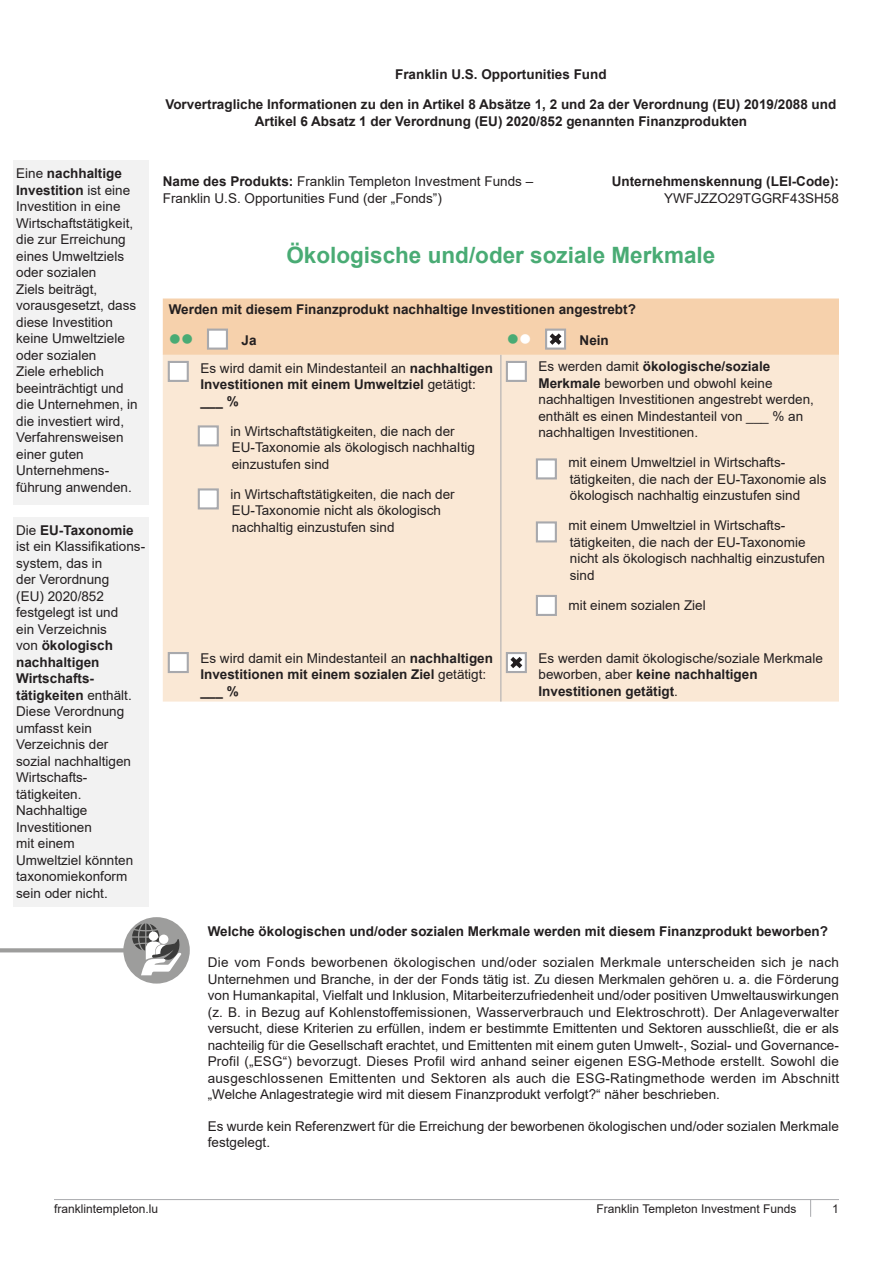
<style>
.page{position:relative;width:893px;height:1263px;background:#fff}
.page>*{position:absolute;margin:0;border:0;box-sizing:border-box;transform-origin:0 0}
._03a_Body{font:700 22.5px "Arial";color:#49ab74}
._03a_Body-2{font:13.5px/16.5px "Arial";color:#231f20}
._03a_Body-3{font:700 13.5px/16.5px "Arial";color:#231f20}
.t1{font:12px "Arial";color:#231f20}
.s1{font-weight:700}
.s2{font-weight:400}
</style>
<div class="page">
<hr style="left:54px;top:1199px;width:785px;height:1px;background:#a8a9ad">
<svg style="left:810px;top:1200px;width:1px;height:17px"></svg>
<div style="left:163px;top:355px;width:676px;height:291px;background:#fae8d5"></div>
<hr style="left:500px;top:355px;width:1px;height:291px;background:#a8a9ad">
<div style="left:168px;top:361px;width:21px;height:21px;background:#fff;border:2px solid #a8a9ad"></div>
<div style="left:198px;top:425px;width:21px;height:21px;background:#fff;border:2px solid #a8a9ad"></div>
<div style="left:198px;top:488px;width:21px;height:21px;background:#fff;border:2px solid #a8a9ad"></div>
<div style="left:506px;top:361px;width:21px;height:21px;background:#fff;border:2px solid #a8a9ad"></div>
<div style="left:536px;top:458px;width:21px;height:21px;background:#fff;border:2px solid #a8a9ad"></div>
<div style="left:536px;top:521px;width:21px;height:21px;background:#fff;border:2px solid #a8a9ad"></div>
<div style="left:536px;top:595px;width:21px;height:21px;background:#fff;border:2px solid #a8a9ad"></div>
<div style="left:163px;top:646px;width:676px;height:55px;background:#fae8d5"></div>
<div style="left:506px;top:652px;width:21px;height:21px;border:2px solid #a8a9ad"></div>
<div style="left:13px;top:161px;width:135px;height:344px;background:#f2f2f2"></div>
<div style="left:13px;top:517px;width:135px;height:390px;background:#f2f2f2"></div>
<svg style="left:0;top:948px;width:123px;height:4px"></svg>
<div style="left:123px;top:917px;width:67px;height:66px;background:#9d9d9c;border-radius:50%"></div>
<svg style="left:132px;top:923px;width:50px;height:52px"></svg>
<div style="left:163px;top:298px;width:676px;height:57px;background:#f6d1ac"></div>
<p class="_03a_Body-2" style="left:16px;top:165px;width:123px">Eine <span class="s1">nachhaltige<br>Investition</span> ist eine<br>Investition in eine<br>Wirtschaftstätigkeit, die zur Erreichung eines Umweltziels oder sozialen<br>Ziels beiträgt, vorausgesetzt, dass diese Investition keine Umweltziele oder sozialen<br>Ziele erheblich beeinträchtigt und die Unternehmen, in die investiert wird,<br>Verfahrensweisen einer guten<br>Unternehmens&shy;führung anwenden.</p>
<p class="_03a_Body-2" style="left:16px;top:521px;width:130px">Die <span class="s1">EU-Taxonomie </span>ist ein Klassifikations&shy;system, das in<br>der Verordnung<br>(EU) 2020/852 festgelegt ist und<br>ein Verzeichnis<br>von <span class="s1">ökologisch nachhaltigen<br>Wirtschafts&shy;tätigkeiten</span> enthält.<br>Diese Verordnung umfasst kein<br>Verzeichnis der sozial nachhaltigen<br>Wirtschafts&shy;tätigkeiten.<br>Nachhaltige<br>Investitionen<br>mit einem<br>Umweltziel könnten taxonomiekonform sein oder nicht.</p>
<p class="_03a_Body-3" style="left:395px;top:67px;width:213px">Franklin U.S. Opportunities Fund</p>
<p class="_03a_Body-3" style="left:165px;top:97px;width:672px;text-align:center">Vorvertragliche Informationen zu den in Artikel 8 Absätze 1, 2 und 2a der Verordnung (EU) 2019/2088 und<br>Artikel 6 Absatz 1 der Verordnung (EU) 2020/852 genannten Finanzprodukten</p>
<p class="_03a_Body-2" style="left:163px;top:173px;width:372px"><span class="s1">Name des Produkts:</span> Franklin Templeton Investment Funds –</p>
<p class="_03a_Body-3" style="left:612px;top:173px;width:229px">Unternehmenskennung (LEI-Code):</p>
<p class="_03a_Body-2" style="left:163px;top:189px;width:281px">Franklin U.S. Opportunities Fund (der „Fonds”)</p>
<p class="_03a_Body-2" style="left:664px;top:189px;width:176px">YWFJZZO29TGGRF43SH58</p>
<p class="_03a_Body" style="left:286px;top:239px;width:430px">Ökologische und/oder soziale Merkmale</p>
<p class="_03a_Body-3" style="left:169px;top:301px;width:469px">Werden mit diesem Finanzprodukt nachhaltige Investitionen angestrebt?</p>
<p class="_03a_Body-3" style="left:241px;top:332px;width:17px">Ja</p>
<p class="_03a_Body-3" style="left:580px;top:332px;width:31px">Nein</p>
<p class="_03a_Body-3" style="left:200px;top:360px;width:294px"><span class="s2">Es wird damit ein MindestanteiI an</span> nachhaltigen<br>Investitionen mit einem Umweltziel <span class="s2">getätigt: </span>___ %</p>
<p class="_03a_Body-2" style="left:230px;top:423px;width:246px">in Wirtschaftstätigkeiten, die nach der<br>EU-Taxonomie als ökologisch nachhaItig einzustufen sind</p>
<p class="_03a_Body-2" style="left:230px;top:486px;width:226px">in Wirtschaftstätigkeiten, die nach der<br>EU-Taxonomie nicht als ökologisch nachhaltig einzustufen sind</p>
<p class="_03a_Body-2" style="left:538px;top:358px;width:277px">Es werden damit <span class="s1">ökologische/soziale Merkmale</span> beworben und obwohl keine nachhaltigen Investitionen angestrebt werden, enthält es einen Mindestanteil von ___ % an nachhaltigen Investitionen.</p>
<p class="_03a_Body-2" style="left:568px;top:454px;width:260px">mit einem Umweltziel in Wirtschafts&shy;tätigkeiten, die nach der EU-Taxonomie als ökologisch nachhaltig einzustufen sind</p>
<p class="_03a_Body-2" style="left:568px;top:517px;width:258px">mit einem Umweltziel in Wirtschafts&shy;tätigkeiten, die nach der EU-Taxonomie nicht als ökologisch nachhaltig einzustufen sind</p>
<p class="_03a_Body-2" style="left:568px;top:597px;width:139px">mit einem sozialen Ziel</p>
<p class="_03a_Body-3" style="left:200px;top:650px;width:294px"><span class="s2">Es wird damit ein MindestanteiI an</span> nachhaltigen<br>Investitionen mit einem sozialen Ziel <span class="s2">getätigt: </span>___ %</p>
<p class="_03a_Body-2" style="left:538px;top:649px;width:286px">Es werden damit ökologische/soziale Merkmale beworben, aber <span class="s1">keine nachhaltigen<br>Investitionen getätigt</span>.</p>
<p class="_03a_Body-3" style="left:208px;top:923px;width:622px">Welche ökologischen und/oder sozialen Merkmale werden mit diesem Finanzprodukt beworben?</p>
<p class="_03a_Body-2" style="left:208px;top:954px;width:633px;text-align:justify">Die vom Fonds beworbenen ökologischen und/oder sozialen Merkmale unterscheiden sich je nach Unternehmen und Branche, in der der Fonds tätig ist. Zu diesen Merkmalen gehören u. a. die Förderung von Humankapital, Vielfalt und Inklusion, Mitarbeiterzufriedenheit und/oder positiven Umweltauswirkungen (z. B. in Bezug auf Kohlenstoffemissionen, Wasserverbrauch und Elektroschrott). Der Anlageverwalter versucht, diese Kriterien zu erfüllen, indem er bestimmte Emittenten und Sektoren ausschließt, die er als nachteilig für die Gesellschaft erachtet, und Emittenten mit einem guten Umwelt-, Sozial- und Governance-Profil („ESG“) bevorzugt. Dieses Profil wird anhand seiner eigenen ESG-Methode erstellt. Sowohl die ausgeschlossenen Emittenten und Sektoren als auch die ESG-Ratingmethode werden im Abschnitt „Welche Anlagestrategie wird mit diesem Finanzprodukt verfolgt?“ näher beschrieben.</p>
<p class="_03a_Body-2" style="left:208px;top:1117px;width:633px">Es wurde kein Referenzwert für die Erreichung der beworbenen ökologischen und/oder sozialen Merkmale festgelegt.</p>
<p class="t1" style="left:54px;top:1200px;width:106px">franklintempleton.lu</p>
<p class="t1" style="left:597px;top:1200px;width:201px">Franklin Templeton Investment Funds</p>
<p class="t1" style="left:832px;top:1200px;width:8px">1</p>
</div>
